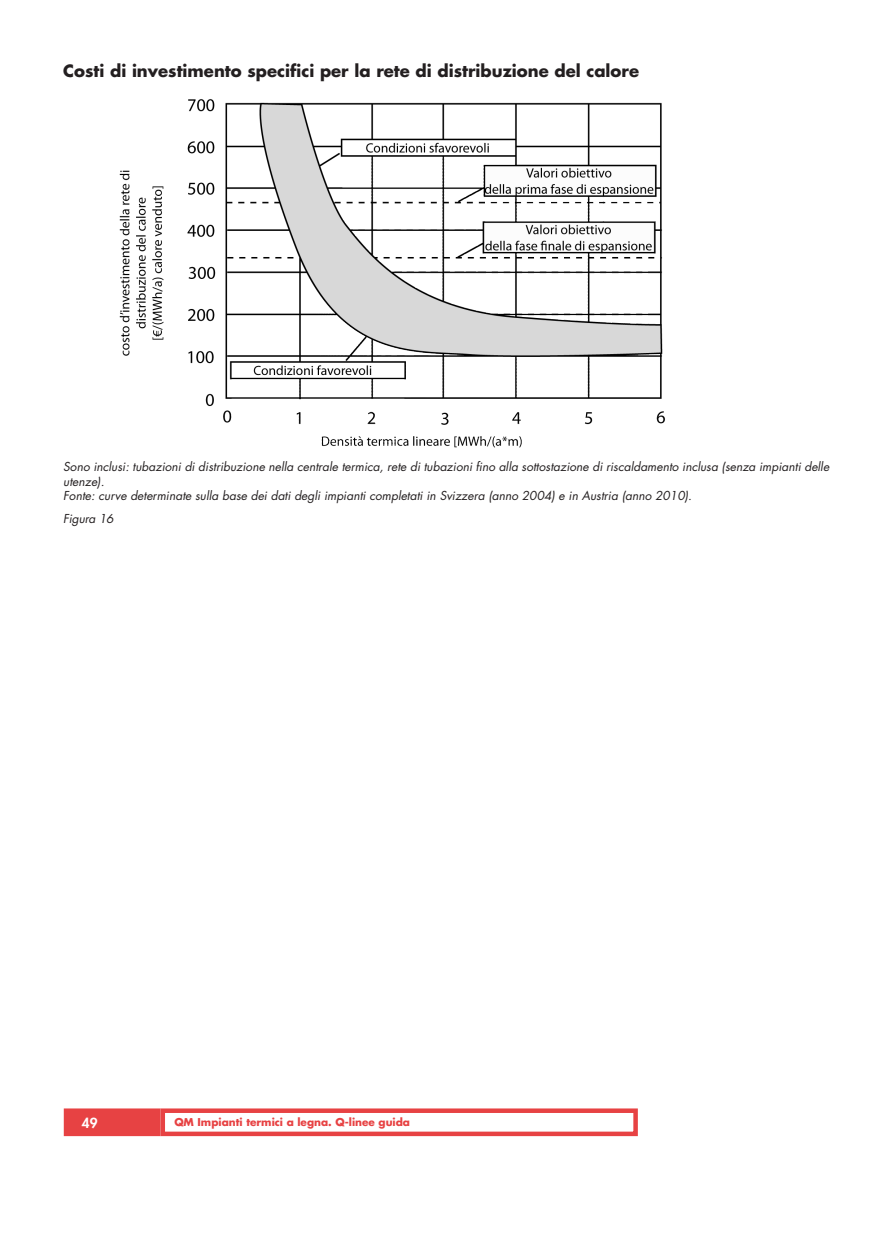
<style>
.page{position:relative;width:893px;height:1234px;background:#fff}
.page>*{position:absolute;margin:0;border:0;box-sizing:border-box;transform-origin:0 0}
.t1{font:700 16.5px "Futura Std";color:#231f20}
.t2{font:800 13.5px "Futura Std";color:#fff}
.t3{font:italic 12px/14.4px "Futura Std";color:#231f20}
.t4{font:700 10.5px "Futura Std";color:#e74243}
</style>
<div class="page">
<div style="left:161px;top:1108px;width:477px;height:27px;border:4px solid #e74243"></div>
<div style="left:64px;top:1108px;width:97px;height:27px;background:#e74243;border:4px solid #e74243"></div>
<img style="left:119px;top:99px;width:546px;height:349px">
<p class="t1" style="left:63px;top:60px;width:577px">Costi di investimento specifici per la rete di distribuzione del calore</p>
<p class="t3" style="left:63px;top:459px;width:767px">Sono inclusi: tubazioni di distribuzione nella centrale termica, rete di tubazioni fino alla sottostazione di riscaldamento inclusa (senza impianti delle utenze).</p>
<p class="t3" style="left:63px;top:488px;width:630px">Fonte: curve determinate sulla base dei dati degli impianti completati in Svizzera (anno 2004) e in Austria (anno 2010).</p>
<p class="t3" style="left:63px;top:511px;width:52px">Figura 16</p>
<p class="t2" style="left:82px;top:1113px;width:17px">49</p>
<p class="t4" style="left:174px;top:1115px;width:237px">QM Impianti termici a legna. Q-linee guida</p>
</div>
